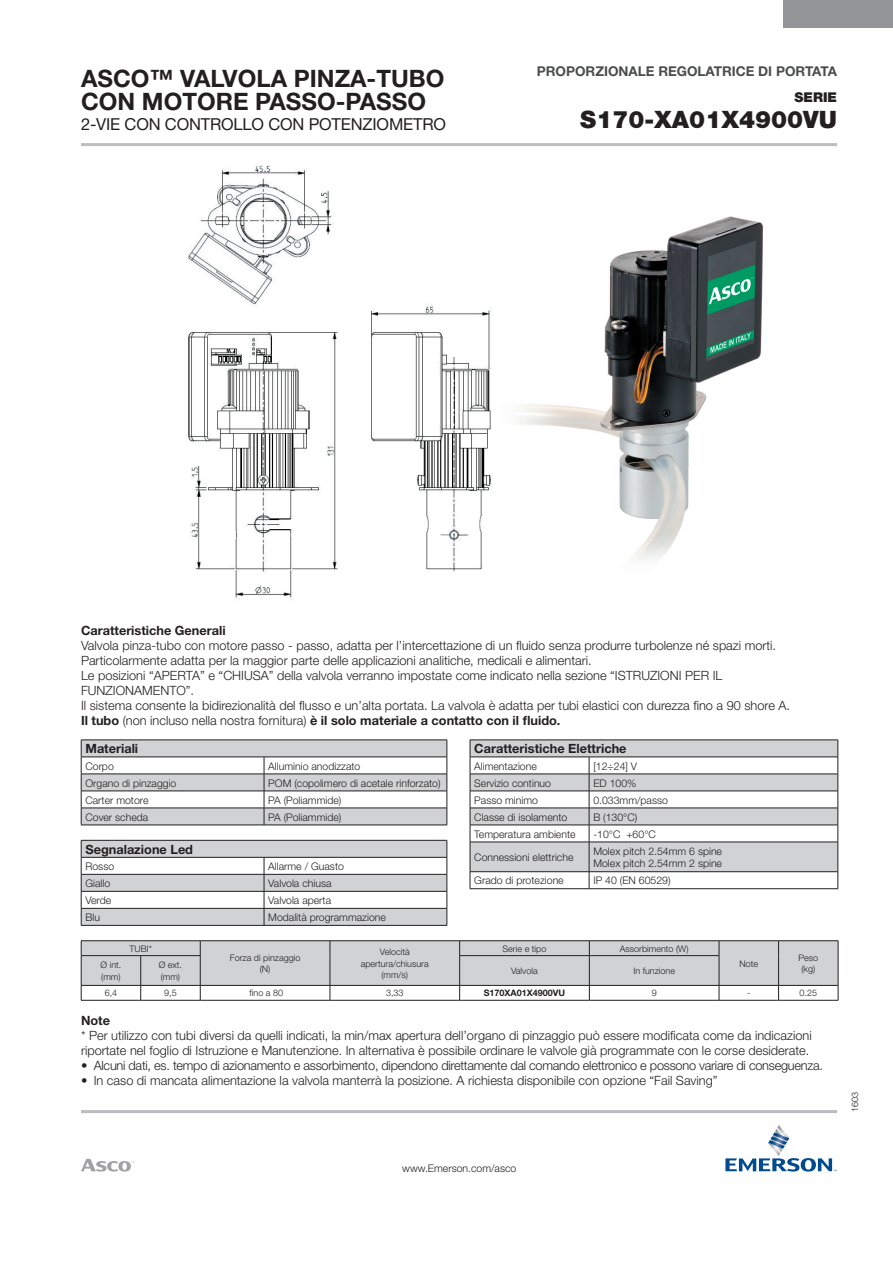
<style>
.page{position:relative;width:893px;height:1263px;background:#fff}
.page>*{position:absolute;margin:0;border:0;box-sizing:border-box;transform-origin:0 0}
.t1{font:700 24px/22.8px "Helvetica Neue";color:#231f20}
.t2{font:900 24px "Helvetica Neue";color:#231f20}
.t3{font:16.5px "Helvetica Neue";letter-spacing:-.01em;color:#231f20}
.t4{font:700 13.5px "Helvetica Neue";color:#4b4c4d}
.t5{font:900 13.5px "Helvetica Neue";color:#231f20}
.t6{font:300 12.75px/15px "Helvetica Neue";color:#231f20}
.t7{font:300 12.75px "Helvetica Neue";letter-spacing:-.02em;color:#231f20}
.t8{font:700 12.75px "Helvetica Neue";color:#231f20}
.t9{font:300 10.5px/12.8px "Helvetica Neue";color:#231f20}
.t10{font:300 9px/11.2px "Helvetica Neue";color:#231f20;text-align:center}
.t11{font:700 9px "Helvetica Neue";color:#231f20}
.s1{font-weight:700}
</style>
<div class="page">
<svg style="left:725px;top:1125px;width:112px;height:46px"></svg>
<svg style="left:81px;top:1159px;width:53px;height:12px"></svg>
<hr style="left:81px;top:1110px;width:756px;height:3px;background:#bcbdc0">
<hr style="left:81px;top:143px;width:756px;height:3px;background:#bcbdc0">
<div style="left:783px;top:0;width:110px;height:28px;background:#939598"></div>
<svg style="left:471px;top:741px;width:367px;height:130px;fill:#d1d2d4"></svg>
<hr style="left:470px;top:757px;width:119px;height:1px;background:#231f20">
<hr style="left:589px;top:757px;width:249px;height:1px;background:#231f20">
<hr style="left:470px;top:774px;width:119px;height:1px;background:#231f20">
<hr style="left:589px;top:774px;width:249px;height:1px;background:#231f20">
<hr style="left:470px;top:791px;width:119px;height:1px;background:#231f20">
<hr style="left:589px;top:791px;width:249px;height:1px;background:#231f20">
<hr style="left:470px;top:808px;width:119px;height:1px;background:#231f20">
<hr style="left:589px;top:808px;width:249px;height:1px;background:#231f20">
<hr style="left:470px;top:825px;width:119px;height:1px;background:#231f20">
<hr style="left:589px;top:825px;width:249px;height:1px;background:#231f20">
<hr style="left:470px;top:842px;width:119px;height:1px;background:#231f20">
<hr style="left:589px;top:842px;width:249px;height:1px;background:#231f20">
<hr style="left:470px;top:871px;width:119px;height:1px;background:#231f20">
<hr style="left:589px;top:871px;width:249px;height:1px;background:#231f20">
<svg style="left:589px;top:757px;width:1px;height:131px"></svg>
<hr style="left:470px;top:888px;width:119px;height:1px;background:#231f20">
<hr style="left:589px;top:888px;width:249px;height:1px;background:#231f20">
<hr style="left:470px;top:740px;width:119px;height:1px;background:#231f20">
<hr style="left:589px;top:740px;width:249px;height:1px;background:#231f20">
<svg style="left:470px;top:740px;width:1px;height:148px"></svg>
<svg style="left:838px;top:740px;width:1px;height:148px"></svg>
<hr style="left:81px;top:940px;width:60px;height:1px;background:#231f20">
<hr style="left:141px;top:940px;width:59px;height:1px;background:#231f20">
<hr style="left:200px;top:940px;width:130px;height:1px;background:#231f20">
<hr style="left:330px;top:940px;width:130px;height:1px;background:#231f20">
<hr style="left:460px;top:940px;width:129px;height:1px;background:#231f20">
<hr style="left:589px;top:940px;width:130px;height:1px;background:#231f20">
<hr style="left:719px;top:940px;width:60px;height:1px;background:#231f20">
<hr style="left:779px;top:940px;width:59px;height:1px;background:#231f20">
<svg style="left:81px;top:941px;width:758px;height:59px"></svg>
<hr style="left:81px;top:1000px;width:60px;height:1px;background:#231f20">
<hr style="left:141px;top:1000px;width:59px;height:1px;background:#231f20">
<hr style="left:200px;top:1000px;width:130px;height:1px;background:#231f20">
<hr style="left:330px;top:1000px;width:130px;height:1px;background:#231f20">
<hr style="left:460px;top:1000px;width:129px;height:1px;background:#231f20">
<hr style="left:589px;top:1000px;width:130px;height:1px;background:#231f20">
<hr style="left:719px;top:1000px;width:60px;height:1px;background:#231f20">
<hr style="left:779px;top:1000px;width:59px;height:1px;background:#231f20">
<hr style="left:81px;top:825px;width:183px;height:1px;background:#231f20">
<hr style="left:264px;top:825px;width:183px;height:1px;background:#231f20">
<svg style="left:81px;top:740px;width:367px;height:85px"></svg>
<hr style="left:81px;top:925px;width:183px;height:1px;background:#231f20">
<hr style="left:264px;top:925px;width:183px;height:1px;background:#231f20">
<svg style="left:81px;top:840px;width:367px;height:85px"></svg>
<img style="left:518px;top:216px;width:245px;height:344px">
<img style="left:186px;top:164px;width:307px;height:436px">
<h1 class="t1" style="left:81px;top:67px;width:365px">ASCO™ VALVOLA PINZA-TUBO<br>CON MOTORE PASSO-PASSO</h1>
<p class="t3" style="left:81px;top:114px;width:367px">2-VIE CON CONTROLLO CON POTENZIOMETRO</p>
<p class="t4" style="left:537px;top:63px;width:302px">PROPORZIONALE REGOLATRICE DI PORTATA</p>
<p class="t5" style="left:794px;top:89px;width:44px">SERIE</p>
<h1 class="t2" style="left:580px;top:105px;width:258px">S170-XA01X4900VU</h1>
<p class="t8" style="left:81px;top:622px;width:146px">Caratteristiche Generali</p>
<p class="t6" style="left:81px;top:637px;width:711px">Valvola pinza-tubo con motore passo - passo, adatta per l’intercettazione di un fluido senza produrre turbolenze né spazi morti.<br>Particolarmente adatta per la maggior parte delle applicazioni analitiche, medicali e alimentari.<br>Le posizioni “APERTA” e “CHIUSA” della valvola verranno impostate come indicato nella sezione “ISTRUZIONI PER IL FUNZIONAMENTO”.<br>Il sistema consente la bidirezionalità del flusso e un’alta portata. La valvola è adatta per tubi elastici con durezza fino a 90 shore A.<br><span class="s1">Il tubo</span> (non incluso nella nostra fornitura) <span class="s1">è il solo materiale a contatto con il fluido.</span></p>
<p class="t8" style="left:474px;top:741px;width:154px">Caratteristiche Elettriche</p>
<p class="t9" style="left:474px;top:759px;width:64px">Alimentazione</p>
<p class="t9" style="left:593px;top:759px;width:45px">[12÷24] V</p>
<p class="t9" style="left:474px;top:776px;width:78px">Servizio continuo</p>
<p class="t9" style="left:593px;top:776px;width:45px">ED 100%</p>
<p class="t9" style="left:474px;top:793px;width:65px">Passo minimo</p>
<p class="t9" style="left:593px;top:793px;width:76px">0.033mm/passo</p>
<p class="t9" style="left:474px;top:810px;width:95px">Classe di isolamento</p>
<p class="t9" style="left:593px;top:810px;width:46px">B (130°C)</p>
<p class="t9" style="left:474px;top:827px;width:103px">Temperatura ambiente</p>
<p class="t9" style="left:593px;top:827px;width:64px">-10°C +60°C</p>
<p class="t9" style="left:474px;top:851px;width:101px">Connessioni elettriche</p>
<p class="t9" style="left:593px;top:844px;width:130px">Molex pitch 2.54mm 6 spine<br>Molex pitch 2.54mm 2 spine</p>
<p class="t9" style="left:474px;top:874px;width:91px">Grado di protezione</p>
<p class="t9" style="left:593px;top:874px;width:79px">IP 40 (EN 60529)</p>
<p class="t8" style="left:85px;top:741px;width:54px">Materiali</p>
<p class="t9" style="left:85px;top:759px;width:30px">Corpo</p>
<p class="t9" style="left:268px;top:759px;width:94px">Alluminio anodizzato</p>
<p class="t9" style="left:85px;top:776px;width:93px">Organo di pinzaggio</p>
<p class="t9" style="left:268px;top:776px;width:174px">POM (copolimero di acetale rinforzato)</p>
<p class="t9" style="left:85px;top:793px;width:65px">Carter motore</p>
<p class="t9" style="left:268px;top:793px;width:75px">PA (Poliammide)</p>
<p class="t9" style="left:85px;top:810px;width:64px">Cover scheda</p>
<p class="t9" style="left:268px;top:810px;width:75px">PA (Poliammide)</p>
<p class="t8" style="left:85px;top:841px;width:109px">Segnalazione Led</p>
<p class="t9" style="left:85px;top:860px;width:30px">Rosso</p>
<p class="t9" style="left:268px;top:860px;width:77px">Allarme / Guasto</p>
<p class="t9" style="left:85px;top:877px;width:26px">Giallo</p>
<p class="t9" style="left:268px;top:877px;width:65px">Valvola chiusa</p>
<p class="t9" style="left:85px;top:894px;width:27px">Verde</p>
<p class="t9" style="left:268px;top:894px;width:64px">Valvola aperta</p>
<p class="t9" style="left:85px;top:911px;width:16px">Blu</p>
<p class="t9" style="left:268px;top:911px;width:119px">Modalità programmazione</p>
<p class="t10" style="left:230px;top:952px;width:72px">Forza di pinzaggio (N)</p>
<p class="t10" style="left:361px;top:946px;width:70px">Velocità apertura/chiusura (mm/s)</p>
<p class="t10" style="left:503px;top:943px;width:45px">Serie e tipo</p>
<p class="t10" style="left:620px;top:943px;width:70px">Assorbimento (W)</p>
<p class="t10" style="left:130px;top:943px;width:24px">TUBI*</p>
<p class="t10" style="left:739px;top:957px;width:20px">Note</p>
<p class="t10" style="left:798px;top:952px;width:21px">Peso (kg)</p>
<p class="t10" style="left:101px;top:959px;width:22px;text-align:left">Ø int. (mm)</p>
<p class="t10" style="left:159px;top:959px;width:25px;text-align:left">Ø ext. (mm)</p>
<p class="t10" style="left:511px;top:965px;width:28px">Valvola</p>
<p class="t10" style="left:633px;top:965px;width:43px">In funzione</p>
<p class="t10" style="left:105px;top:987px;width:14px">6,4</p>
<p class="t10" style="left:164px;top:987px;width:14px">9,5</p>
<p class="t10" style="left:250px;top:987px;width:35px">fino a 80</p>
<p class="t10" style="left:386px;top:987px;width:19px">3,33</p>
<p class="t11" style="left:484px;top:987px;width:83px">S170XA01X4900VU</p>
<p class="t10" style="left:652px;top:987px;width:7px">9</p>
<p class="t10" style="left:747px;top:987px;width:5px">-</p>
<p class="t10" style="left:800px;top:987px;width:19px">0.25</p>
<p class="t8" style="left:81px;top:1013px;width:31px">Note</p>
<p class="t6" style="left:81px;top:1028px;width:732px">* Per utilizzo con tubi diversi da quelli indicati, la min/max apertura dell’organo di pinzaggio può essere modificata come da indicazioni riportate nel foglio di Istruzione e Manutenzione. In alternativa è possibile ordinare le valvole già programmate con le corse desiderate.</p>
<p class="t7" style="left:81px;top:1058px;width:743px">• Alcuni dati, es. tempo di azionamento e assorbimento, dipendono direttamente dal comando elettronico e possono variare di conseguenza.</p>
<p class="t6" style="left:81px;top:1073px;width:638px">• In caso di mancata alimentazione la valvola manterrà la posizione. A richiesta disponibile con opzione “Fail Saving”</p>
<p class="t9" style="left:402px;top:1161px;width:116px">www.Emerson.com/asco</p>
<p class="t10" style="left:849px;top:1111px;width:22px;rotate:-90deg">1603</p>
</div>
